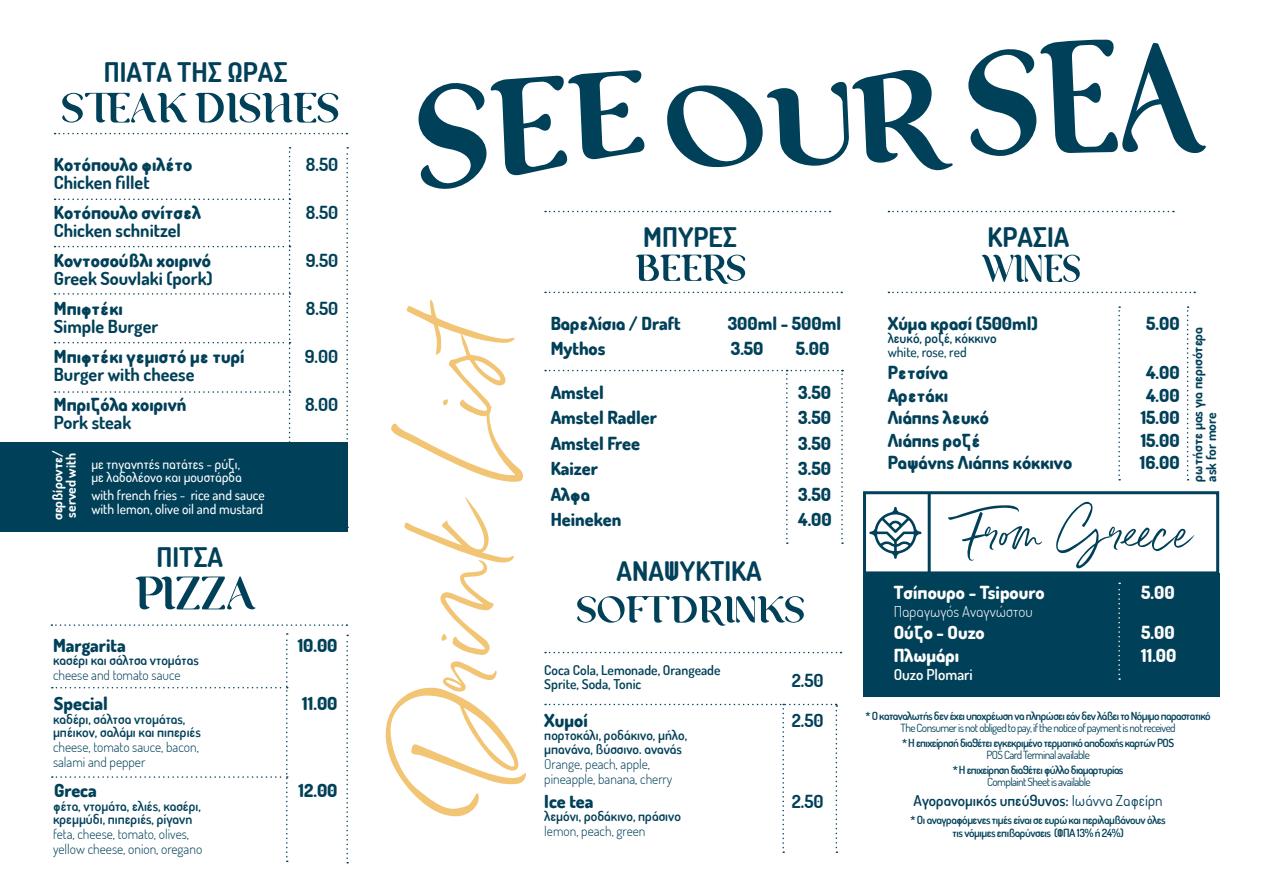
<style>
.page{position:relative;width:1263px;height:893px;background:#fff}
.page>*{position:absolute;margin:0;border:0;box-sizing:border-box;transform-origin:0 0}
.t1{font:700 27px "Aka Acid Dosis";color:#004058}
.t2{font:800 18px "Aka Acid Dosis";color:#004058}
.t3{font:700 18px "Aka Acid Dosis";color:#004058}
.t4{font:800 18px "Aka Acid Dosis";color:#fff}
.t5{font:600 15px "Aka Acid Dosis";color:#004058}
.t6{font:300 15px "Aka Acid Dosis";color:#fff}
.t7{font:600 15px "Aka Acid Dosis";color:#fff}
.t8{font:600 13.5px "Aka Acid Dosis";color:#004058}
.t9{font:300 13.5px "Aka Acid Dosis";color:#004058}
.t10{font:500 13.5px "Aka Acid Dosis";color:#fff}
.t11{font:700 13.5px "Aka Acid Dosis";color:#004058}
.t12{font:700 13.5px "Aka Acid Dosis";color:#fff}
.t13{font:500 13.5px "Aka Acid Dosis";color:#004058}
.t14{font:600 11.25px "Aka Acid Dosis";letter-spacing:-.05em;color:#004058}
.t15{font:11.25px "Aka Acid Dosis";letter-spacing:-.05em;color:#004058}
.s1{font-weight:400}
</style>
<div class="page">
<div style="left:863px;top:573px;width:356px;height:123px;background:#004058"></div>
<div style="left:0;top:442px;width:348px;height:89px;background:#004058"></div>
<svg style="left:136px;top:576px;width:120px;height:33px"></svg>
<svg style="left:545px;top:211px;width:285px;height:1px"></svg>
<svg style="left:888px;top:211px;width:286px;height:1px"></svg>
<svg style="left:888px;top:292px;width:307px;height:1px"></svg>
<svg style="left:545px;top:652px;width:296px;height:1px"></svg>
<svg style="left:62px;top:92px;width:277px;height:31px"></svg>
<svg style="left:55px;top:133px;width:292px;height:1px"></svg>
<svg style="left:55px;top:147px;width:236px;height:295px"></svg>
<svg style="left:52px;top:633px;width:236px;height:229px"></svg>
<svg style="left:346px;top:635px;width:2px;height:228px"></svg>
<svg style="left:346px;top:147px;width:2px;height:293px"></svg>
<svg style="left:545px;top:370px;width:298px;height:174px"></svg>
<svg style="left:1187px;top:306px;width:1px;height:174px"></svg>
<svg style="left:1118px;top:306px;width:2px;height:174px"></svg>
<svg style="left:1118px;top:583px;width:2px;height:97px"></svg>
<svg style="left:545px;top:704px;width:292px;height:149px"></svg>
<svg style="left:981px;top:254px;width:99px;height:28px"></svg>
<svg style="left:545px;top:255px;width:297px;height:38px"></svg>
<svg style="left:418px;top:70px;width:227px;height:119px"></svg>
<svg style="left:667px;top:70px;width:286px;height:101px"></svg>
<svg style="left:968px;top:40px;width:238px;height:116px"></svg>
<svg style="left:51px;top:624px;width:296px;height:2px"></svg>
<svg style="left:385px;top:661px;width:141px;height:156px"></svg>
<svg style="left:404px;top:497px;width:110px;height:158px"></svg>
<svg style="left:391px;top:299px;width:132px;height:183px"></svg>
<svg style="left:577px;top:596px;width:227px;height:30px"></svg>
<svg style="left:948px;top:505px;width:94px;height:56px"></svg>
<svg style="left:1056px;top:501px;width:139px;height:68px"></svg>
<svg style="left:869px;top:507px;width:52px;height:52px"></svg>
<div style="left:863px;top:491px;width:356px;height:83px;border:3px solid #004058"></div>
<hr style="left:928px;top:492px;width:3px;height:81px;background:#004058">
<p class="t1" style="left:104px;top:54px;width:185px">ΠΙAΤΑ ΤΗΣ ΩΡΑΣ</p>
<p class="t2" style="left:54px;top:153px;width:140px">Κοτόπουλο φιλέτο</p>
<p class="t3" style="left:306px;top:153px;width:34px">8.50</p>
<p class="t3" style="left:54px;top:171px;width:97px">Chicken fillet</p>
<p class="t2" style="left:54px;top:201px;width:149px">Κοτόπουλο σνίτσελ</p>
<p class="t3" style="left:306px;top:201px;width:34px">8.50</p>
<p class="t3" style="left:54px;top:219px;width:129px">Chicken schnitzel</p>
<p class="t2" style="left:54px;top:249px;width:159px">Κοντοσούβλι χοιρινό</p>
<p class="t3" style="left:306px;top:249px;width:34px">9.50</p>
<p class="t3" style="left:54px;top:267px;width:160px">Greek Souvlaki (pork)</p>
<p class="t2" style="left:54px;top:297px;width:71px">Μπιφτέκι</p>
<p class="t3" style="left:306px;top:297px;width:34px">8.50</p>
<p class="t3" style="left:54px;top:315px;width:106px">Simple Burger</p>
<p class="t2" style="left:54px;top:345px;width:192px">Μπιφτέκι γεμιστό με τυρί</p>
<p class="t3" style="left:305px;top:345px;width:35px">9.00</p>
<p class="t3" style="left:54px;top:363px;width:142px">Burger with cheese</p>
<p class="t2" style="left:54px;top:393px;width:134px">Μπριζόλα χοιρινή</p>
<p class="t3" style="left:305px;top:393px;width:35px">8.00</p>
<p class="t3" style="left:54px;top:411px;width:79px">Pork steak</p>
<p class="t12" style="left:49px;top:520px;width:71px;rotate:-90deg">σερβίροντε/</p>
<p class="t12" style="left:62px;top:517px;width:66px;rotate:-90deg">served with</p>
<p class="t10" style="left:91px;top:455px;width:150px">με τηγανητές πατάτες - ρύζι,</p>
<p class="t10" style="left:91px;top:468px;width:152px">με λαδολέονο και μουστάρδα</p>
<p class="t10" style="left:91px;top:486px;width:175px">with french fries - rice and sauce</p>
<p class="t10" style="left:91px;top:500px;width:173px">with lemon, olive oil and mustard</p>
<p class="t1" style="left:157px;top:540px;width:68px">ΠΙΤΣΑ</p>
<p class="t2" style="left:53px;top:634px;width:74px">Margarita</p>
<p class="t2" style="left:298px;top:634px;width:41px">10.00</p>
<p class="t8" style="left:53px;top:651px;width:147px">κασέρι και σάλτσα ντομάτας</p>
<p class="t9" style="left:53px;top:666px;width:129px">cheese and tomato sauce</p>
<p class="t2" style="left:54px;top:692px;width:55px">Special</p>
<p class="t2" style="left:302px;top:692px;width:37px">11.00</p>
<p class="t8" style="left:53px;top:710px;width:134px">καδέρι, σάλτσα ντομάτας,</p>
<p class="t8" style="left:53px;top:723px;width:149px">μπέικον, σαλάμι και πιπεριές</p>
<p class="t9" style="left:53px;top:738px;width:147px">cheese, tomato sauce, bacon,</p>
<p class="t9" style="left:53px;top:753px;width:94px">salami and pepper</p>
<p class="t2" style="left:54px;top:779px;width:44px">Greca</p>
<p class="t2" style="left:299px;top:779px;width:40px">12.00</p>
<p class="t8" style="left:53px;top:797px;width:149px">φέτα, ντομάτα, ελιές, κασέρι,</p>
<p class="t8" style="left:53px;top:810px;width:141px">κρεμμύδι, πιπεριές, ρίγανη</p>
<p class="t9" style="left:53px;top:825px;width:138px">feta, cheese, tomato, olives,</p>
<p class="t9" style="left:53px;top:840px;width:151px">yellow cheese, onion, oregano</p>
<p class="t1" style="left:643px;top:219px;width:95px">ΜΠΥΡΕΣ</p>
<p class="t1" style="left:987px;top:219px;width:83px">ΚΡΑΣΙΑ</p>
<p class="t2" style="left:551px;top:312px;width:132px">Βαρελίσια / Draft</p>
<p class="t2" style="left:728px;top:312px;width:115px">300ml - 500ml</p>
<p class="t2" style="left:551px;top:337px;width:56px">Mythos</p>
<p class="t2" style="left:731px;top:337px;width:34px">3.50</p>
<p class="t2" style="left:796px;top:337px;width:35px">5.00</p>
<p class="t2" style="left:551px;top:380px;width:55px">Amstel</p>
<p class="t2" style="left:798px;top:380px;width:34px">3.50</p>
<p class="t2" style="left:551px;top:406px;width:108px">Amstel Radler</p>
<p class="t2" style="left:798px;top:406px;width:34px">3.50</p>
<p class="t2" style="left:551px;top:431px;width:91px">Amstel Free</p>
<p class="t2" style="left:798px;top:431px;width:34px">3.50</p>
<p class="t2" style="left:551px;top:457px;width:49px">Kaizer</p>
<p class="t2" style="left:798px;top:457px;width:34px">3.50</p>
<p class="t2" style="left:551px;top:482px;width:41px">Αλφα</p>
<p class="t2" style="left:798px;top:482px;width:34px">3.50</p>
<p class="t2" style="left:551px;top:508px;width:72px">Heineken</p>
<p class="t2" style="left:798px;top:508px;width:35px">4.00</p>
<p class="t1" style="left:616px;top:553px;width:147px">ΑΝΑΨΥΚΤΙΚΑ</p>
<p class="t8" style="left:544px;top:661px;width:178px">Coca Cola, Lemonade, Orangeade</p>
<p class="t8" style="left:544px;top:675px;width:99px">Sprite, Soda, Tonic</p>
<p class="t3" style="left:792px;top:668px;width:33px">2.50</p>
<p class="t2" style="left:888px;top:312px;width:152px">Χύμα κρασί (500ml)</p>
<p class="t2" style="left:1146px;top:312px;width:35px">5.00</p>
<p class="t8" style="left:888px;top:330px;width:110px">λευκό, ροζέ, κόκκινο</p>
<p class="t13" style="left:888px;top:343px;width:80px">white, rose, red</p>
<p class="t2" style="left:888px;top:361px;width:62px">Ρετσίνα</p>
<p class="t2" style="left:1146px;top:361px;width:35px">4.00</p>
<p class="t2" style="left:888px;top:384px;width:62px">Αρετάκι</p>
<p class="t2" style="left:1146px;top:384px;width:35px">4.00</p>
<p class="t2" style="left:888px;top:406px;width:103px">Λιάπης λευκό</p>
<p class="t2" style="left:1141px;top:406px;width:40px">15.00</p>
<p class="t2" style="left:888px;top:429px;width:94px">Λιάπης ροζέ</p>
<p class="t2" style="left:1141px;top:429px;width:40px">15.00</p>
<p class="t2" style="left:888px;top:451px;width:186px">Ραψάνης Λιάπης κόκκινο</p>
<p class="t2" style="left:1140px;top:451px;width:41px">16.00</p>
<p class="t11" style="left:1189px;top:482px;width:156px;rotate:-90deg">ρωτήστε μας για περισότερα</p>
<p class="t11" style="left:1202px;top:482px;width:71px;rotate:-90deg">ask for more</p>
<p class="t4" style="left:894px;top:581px;width:152px">Τσίπουρο - Tsipouro</p>
<p class="t4" style="left:1141px;top:581px;width:35px">5.00</p>
<p class="t6" style="left:894px;top:602px;width:140px">Παραγωγός Αναγνώστου</p>
<p class="t4" style="left:894px;top:621px;width:93px">Ούζο - Ouzo</p>
<p class="t4" style="left:1141px;top:621px;width:35px">5.00</p>
<p class="t4" style="left:894px;top:644px;width:67px">Πλωμάρι</p>
<p class="t4" style="left:1141px;top:644px;width:37px">11.00</p>
<p class="t7" style="left:894px;top:665px;width:81px">Ouzo Plomari</p>
<p class="t2" style="left:544px;top:708px;width:45px">Χυμοί</p>
<p class="t3" style="left:792px;top:708px;width:33px">2.50</p>
<p class="t8" style="left:544px;top:726px;width:144px">πορτοκάλι, ροδάκινο, μήλο,</p>
<p class="t8" style="left:544px;top:740px;width:139px">μπανάνα, βύσσινο. ανανάς</p>
<p class="t9" style="left:544px;top:755px;width:107px">Orange, peach, apple,</p>
<p class="t9" style="left:544px;top:770px;width:130px">pineapple, banana, cherry</p>
<p class="t2" style="left:544px;top:789px;width:51px">Ice tea</p>
<p class="t3" style="left:792px;top:789px;width:33px">2.50</p>
<p class="t8" style="left:544px;top:807px;width:138px">λεμόνι, ροδάκινο, πράσινο</p>
<p class="t9" style="left:544px;top:822px;width:103px">lemon, peach, green</p>
<p class="t14" style="left:865px;top:709px;width:347px">* Ο καταναλωτής δεν έχει υποχρέωση να πληρώσει εάν δεν λάβει το Νόμιμο παραστατικό</p>
<p class="t15" style="left:900px;top:721px;width:277px">The Consumer is not obliged to pay, if the notice of payment is not received</p>
<p class="t14" style="left:902px;top:736px;width:274px">* Η επιχείρησή διαθέτει εγκεκριμένο τερματικό αποδοχής καρτών POS</p>
<p class="t15" style="left:986px;top:748px;width:105px">POS Card Terminal available</p>
<p class="t14" style="left:953px;top:763px;width:172px">* Η επιχείρηση διαθέτει φύλλο διαμαρτυρίας</p>
<p class="t15" style="left:987px;top:775px;width:105px">Complaint Sheet is available</p>
<p class="t5" style="left:913px;top:791px;width:251px">Αγορανομικός υπεύθυνος: <span class="s1">Ιωάννα Ζαφείρη</span></p>
<p class="t14" style="left:910px;top:812px;width:257px">* Οι αναγραφόμενες τιμές είναι σε ευρώ και περιλαμβάνουν όλες</p>
<p class="t14" style="left:952px;top:826px;width:173px">τις νόμιμες επιβαρύνσεις (ΦΠΑ 13% ή 24%)</p>
</div>
